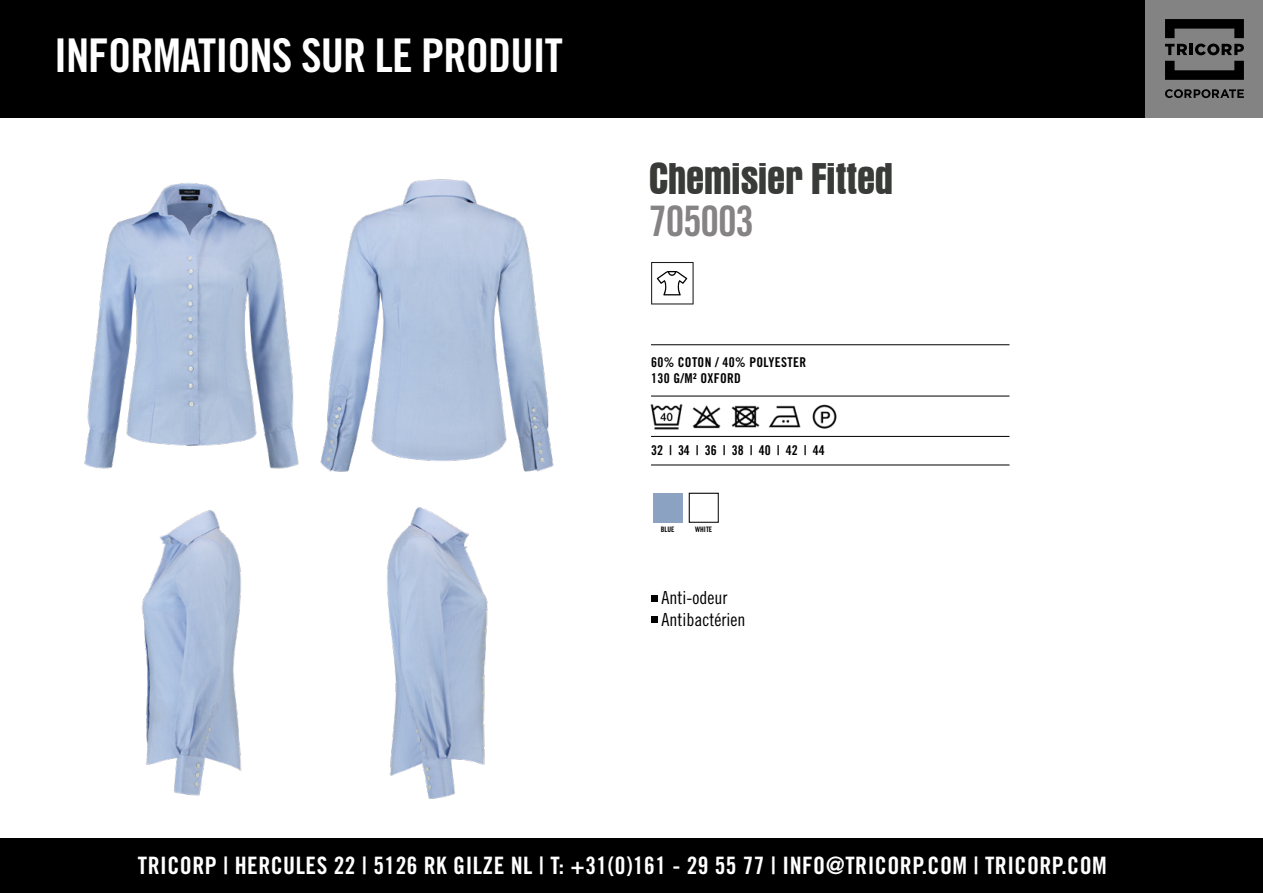
<style>
.page{position:relative;width:1263px;height:893px;background:#fff}
.page>*{position:absolute;margin:0;border:0;box-sizing:border-box;transform-origin:0 0}
.t1{font:46.5px "Trade Gothic LT Std Bd Cn 20";letter-spacing:-.02em;color:#fff}
.t2{font:700 condensed 45px "Aurora BT";letter-spacing:-.025em;color:#393b38}
.t3{font:42px "Trade Gothic LT Std Bd Cn 20";letter-spacing:-.03em;color:#858384}
.t4{font:24px "Trade Gothic LT Std Bd Cn 20";letter-spacing:.02em;color:#fff}
.t5{font:18px/21.6px "Trade Gothic LT Std Cn 18";color:#000}
.t6{font:13.5px/16.5px "Trade Gothic LT Std Bd Cn 20";letter-spacing:.025em;color:#000}
.t7{font:13.5px "Trade Gothic LT Std Bd Cn 20";color:#000}
.t8{font:7.5px "Trade Gothic LT Std Bd Cn 20";color:#000}
</style>
<div class="page">
<div style="left:0;top:0;width:1263px;height:117px;background:#000"></div>
<div style="left:1146px;top:0;width:117px;height:117px;background:#848383"></div>
<svg style="left:1165px;top:44px;width:79px;height:11px"></svg>
<svg style="left:1165px;top:19px;width:79px;height:19px"></svg>
<svg style="left:1165px;top:61px;width:79px;height:19px"></svg>
<svg style="left:1165px;top:89px;width:79px;height:9px"></svg>
<div style="left:1145px;top:0;width:118px;height:118px;border:2px solid #858384"></div>
<div style="left:0;top:839px;width:1263px;height:54px;background:#000"></div>
<img style="left:84px;top:183px;width:202px;height:286px">
<img style="left:286px;top:179px;width:268px;height:293px">
<hr style="left:651px;top:344px;width:358px;height:1px;background:#000">
<hr style="left:651px;top:396px;width:358px;height:1px;background:#000">
<hr style="left:651px;top:436px;width:358px;height:1px;background:#000">
<hr style="left:651px;top:465px;width:358px;height:1px;background:#000">
<img style="left:650px;top:404px;width:33px;height:26px">
<img style="left:692px;top:405px;width:29px;height:24px">
<img style="left:731px;top:405px;width:29px;height:23px">
<img style="left:768px;top:405px;width:33px;height:23px">
<img style="left:812px;top:404px;width:25px;height:25px">
<div style="left:689px;top:493px;width:29px;height:29px;border:1px solid #000"></div>
<svg style="left:651px;top:262px;width:43px;height:42px"></svg>
<img style="left:141px;top:510px;width:101px;height:286px">
<img style="left:387px;top:507px;width:101px;height:292px">
<svg style="left:651px;top:596px;width:6px;height:6px"></svg>
<svg style="left:651px;top:617px;width:6px;height:6px"></svg>
<h1 class="t1" style="left:54px;top:27px;width:510px">INFORMATIONS SUR LE PRODUIT</h1>
<h2 class="t2" style="left:648px;top:153px;width:247px">Chemisier Fitted</h2>
<h3 class="t3" style="left:648px;top:195px;width:107px">705003</h3>
<p class="t6" style="left:651px;top:354px;width:157px">60% COTON / 40% POLYESTER<br>130 G/M² OXFORD</p>
<p class="t7" style="left:651px;top:442px;width:175px">32 | 34 | 36 | 38 | 40 | 42 | 44</p>
<p class="t8" style="left:661px;top:525px;width:15px">BLUE</p>
<p class="t8" style="left:695px;top:525px;width:19px">WHITE</p>
<p class="t5" style="left:662px;top:587px;width:85px">Anti-odeur<br>Antibactérien</p>
<p class="t4" style="left:138px;top:850px;width:970px">TRICORP | HERCULES 22 | 5126 RK GILZE NL | T: +31(0)161 - 29 55 77 | INFO@TRICORP.COM | TRICORP.COM</p>
</div>
